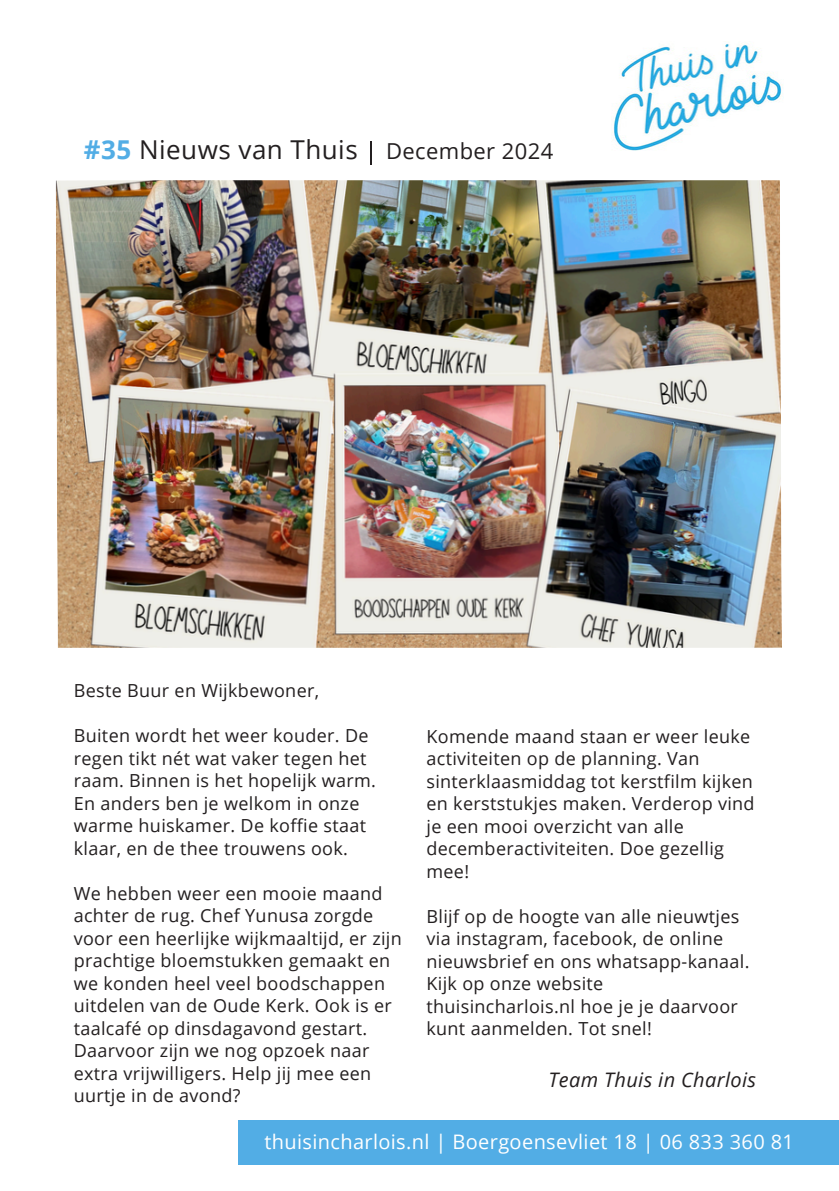
<style>
.page{position:relative;width:839px;height:1191px;background:#fff}
.page>*{position:absolute;margin:0;border:0;box-sizing:border-box;transform-origin:0 0}
.t1{font:26px "Open Sans";letter-spacing:.02em;color:#231f20}
.t2{font:22px "Open Sans";letter-spacing:.02em;color:#231f20}
.t3{font:20px "Open Sans";letter-spacing:.02em;color:#fff}
.t4{font:italic 20px "Open Sans";letter-spacing:.02em;color:#231f20}
.t5{font:18px/22.4px "Open Sans";letter-spacing:.02em;color:#231f20}
.s1{font-weight:700;color:#52ade5}
</style>
<div class="page">
<img style="left:56px;top:180px;width:726px;height:468px">
<img style="left:613px;top:43px;width:171px;height:108px">
<hr style="left:370px;top:141px;width:2px;height:23px;background:#231f20">
<div style="left:238px;top:1120px;width:600px;height:45px;background:#52ade5"></div>
<p class="t1" style="left:84px;top:131px;width:275px"><span class="s1">#35</span> Nieuws van Thuis</p>
<h2 class="t2" style="left:386px;top:136px;width:169px">December 2024</h2>
<p class="t5" style="left:74px;top:679px;width:247px">Beste Buur en Wijkbewoner,</p>
<p class="t5" style="left:74px;top:724px;width:304px">Buiten wordt het weer kouder. De regen tikt nét wat vaker tegen het raam. Binnen is het hopelijk warm.<br>En anders ben je welkom in onze warme huiskamer. De koffie staat klaar, en de thee trouwens ook.</p>
<p class="t5" style="left:74px;top:881px;width:329px">We hebben weer een mooie maand achter de rug. Chef Yunusa zorgde voor een heerlijke wijkmaaltijd, er zijn prachtige bloemstukken gemaakt en we konden heel veel boodschappen uitdelen van de Oude Kerk. Ook is er taalcafé op dinsdagavond gestart.<br>Daarvoor zijn we nog opzoek naar extra vrijwilligers. Help jij mee een uurtje in de avond?</p>
<p class="t5" style="left:426px;top:724px;width:330px">Komende maand staan er weer leuke activiteiten op de planning. Van sinterklaasmiddag tot kerstfilm kijken en kerststukjes maken. Verderop vind je een mooi overzicht van alle decemberactiviteiten. Doe gezellig mee!</p>
<h2 class="t5" style="left:426px;top:904px;width:324px">Blijf op de hoogte van alle nieuwtjes via instagram, facebook, de online nieuwsbrief en ons whatsapp-kanaal.<br>Kijk op onze website thuisincharlois.nl hoe je je daarvoor kunt aanmelden. Tot snel!</h2>
<p class="t4" style="left:548px;top:1066px;width:209px">Team Thuis in Charlois</p>
<p class="t3" style="left:264px;top:1128px;width:531px">thuisincharlois.nl | Boergoensevliet 18 | 06 833 360 81</p>
</div>
